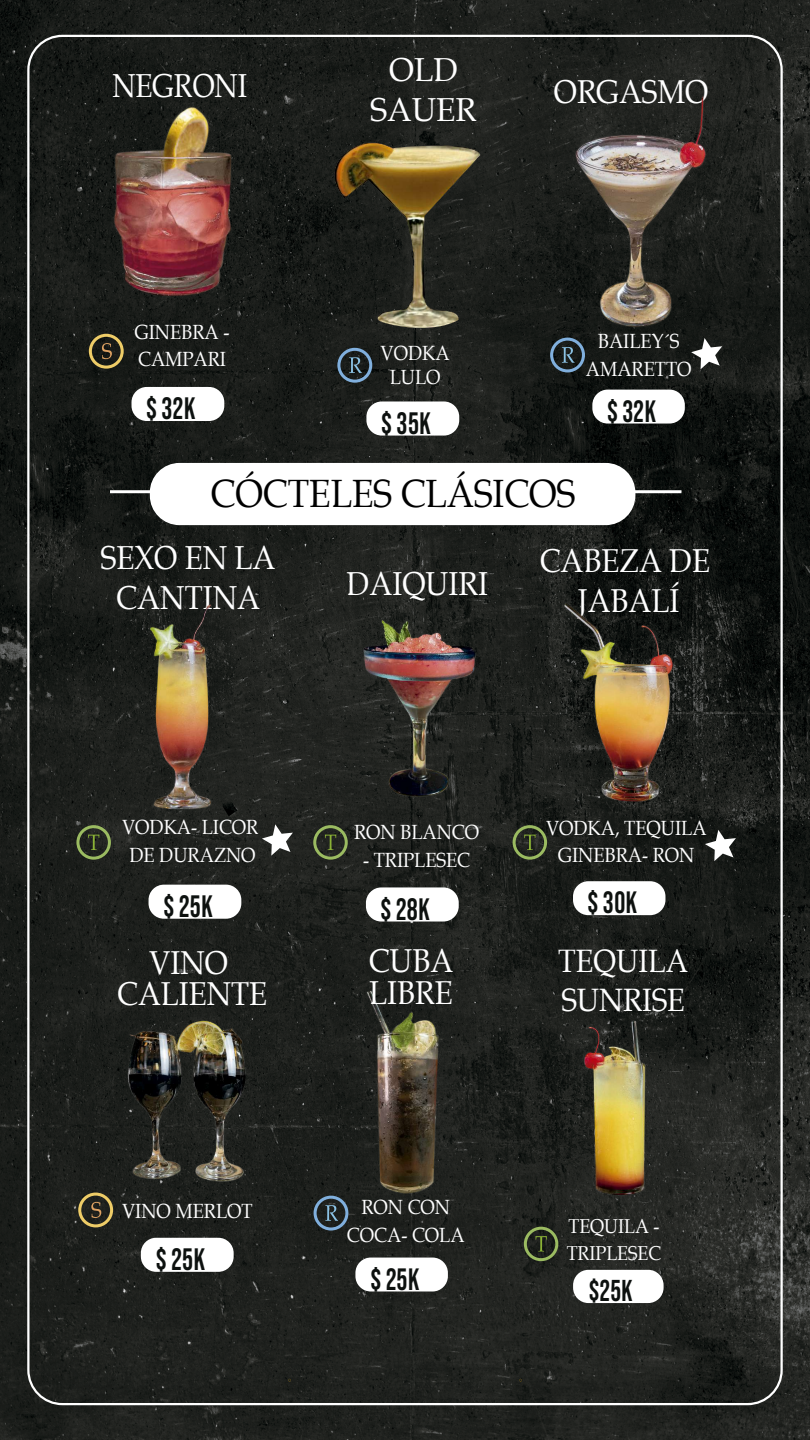
<style>
.page{position:relative;width:810px;height:1440px;background:#fff}
.page>*{position:absolute;margin:0;border:0;box-sizing:border-box;transform-origin:0 0}
.t1{font:39.53px "Book Antiqua";color:#000;scale:.89 1}
.t2{font:33.22px/39.9px "Book Antiqua";color:#fff;text-align:center;scale:.89 1}
.t3{font:33.22px/39.9px "Book Antiqua";color:#fff;text-align:center;scale:.95 1}
.t4{font:33.22px "Book Antiqua";color:#fff;scale:.84 1}
.t5{font:33.15px/31.5px "Book Antiqua";color:#fff;text-align:center;scale:.89 1}
.t6{font:32.4px/38.9px "Book Antiqua";color:#fff;scale:.89 1}
.t7{font:30.97px "Bebas Neue";letter-spacing:.02em;color:#0d110f;scale:.89 1}
.t8{font:700 30.9px "Open Sans";color:#fff}
.t9{font:30.83px "Bebas Neue";letter-spacing:.02em;color:#0d110f;scale:.89 1}
.t10{font:30.15px "Bebas Neue";color:#0d110f;scale:.89 1}
.t11{font:20.55px/27.8px "Book Antiqua";color:#fff;text-align:center;scale:.89 1}
.t12{font:20.1px/27.2px "Book Antiqua";color:#fff;scale:.89 1}
</style>
<div class="page">
<img style="left:0;top:0;width:810px;height:1440px">
<div style="left:149px;top:885px;width:92px;height:34px;background:#fff;border-radius:15px"></div>
<div style="left:366px;top:887px;width:93px;height:35px;background:#fff;border-radius:15px"></div>
<div style="left:141px;top:1238px;width:93px;height:34px;background:#fff;border-radius:15px"></div>
<div style="left:573px;top:881px;width:92px;height:34px;background:#fff;border-radius:15px"></div>
<div style="left:355px;top:1258px;width:93px;height:33px;background:#fff;border-radius:15px"></div>
<div style="left:132px;top:387px;width:92px;height:34px;background:#fff;border-radius:15px"></div>
<div style="left:366px;top:401px;width:93px;height:35px;background:#fff;border-radius:15px"></div>
<img style="left:322px;top:143px;width:160px;height:193px">
<div style="left:592px;top:390px;width:93px;height:34px;background:#fff;border-radius:15px"></div>
<div style="left:573px;top:1270px;width:91px;height:33px;background:#fff;border-radius:15px"></div>
<hr style="left:110px;top:490px;width:571px;height:3px;background:#fff">
<div style="left:150px;top:463px;width:485px;height:62px;background:#fff;border-radius:30px"></div>
<svg style="left:262px;top:824px;width:31px;height:32px"></svg>
<svg style="left:705px;top:830px;width:31px;height:31px"></svg>
<svg style="left:691px;top:338px;width:31px;height:31px"></svg>
<svg style="left:314px;top:1196px;width:34px;height:35px"></svg>
<svg style="left:337px;top:348px;width:35px;height:35px"></svg>
<svg style="left:550px;top:338px;width:35px;height:34px"></svg>
<svg style="left:89px;top:334px;width:35px;height:35px"></svg>
<svg style="left:78px;top:1193px;width:35px;height:34px"></svg>
<svg style="left:76px;top:825px;width:35px;height:35px"></svg>
<svg style="left:313px;top:825px;width:35px;height:35px"></svg>
<svg style="left:513px;top:825px;width:34px;height:35px"></svg>
<svg style="left:524px;top:1227px;width:34px;height:34px"></svg>
<img style="left:99px;top:97px;width:158px;height:216px">
<img style="left:568px;top:95px;width:153px;height:233px">
<img style="left:354px;top:620px;width:130px;height:177px">
<img style="left:550px;top:593px;width:136px;height:213px">
<img style="left:114px;top:1018px;width:138px;height:175px">
<img style="left:138px;top:598px;width:84px;height:214px">
<img style="left:352px;top:991px;width:109px;height:202px">
<img style="left:576px;top:1016px;width:78px;height:182px">
<h2 class="t4" style="left:112px;top:63px;width:162px">NEGRONI</h2>
<p class="t11" style="left:135px;top:317px;width:108px;text-align:left">GINEBRA -<br>CAMPARI</p>
<h3 class="t7" style="left:146px;top:391px;width:57px">$ 32k</h3>
<h2 class="t3" style="left:371px;top:49px;width:113px">OLD<br>SAUER</h2>
<h3 class="t5" style="left:554px;top:75px;width:175px">ORGASMO</h3>
<p class="t11" style="left:381px;top:340px;width:79px;line-height:24.6px">VODKA<br>LULO</p>
<h3 class="t7" style="left:381px;top:405px;width:57px">$ 35k</h3>
<p class="t11" style="left:586px;top:327px;width:120px">BAILEY´S<br>AMARETTO</p>
<h3 class="t9" style="left:607px;top:393px;width:57px">$ 32k</h3>
<h1 class="t1" style="left:211px;top:466px;width:411px">CÓCTELES CLÁSICOS</h1>
<h2 class="t2" style="left:101px;top:537px;width:198px">SEXO EN LA<br>CANTINA</h2>
<h2 class="t2" style="left:347px;top:563px;width:160px">DAIQUIRI</h2>
<h3 class="t5" style="left:540px;top:540px;width:193px;line-height:39.8px">CABEZA DE<br>JABALÍ</h3>
<p class="t11" style="left:122px;top:813px;width:155px">VODKA- LICOR<br>DE DURAZNO</p>
<p class="t11" style="left:354px;top:818px;width:142px">RON BLANCO</p>
<p class="t11" style="left:363px;top:846px;width:122px">- TRIPLESEC</p>
<h3 class="t8" style="left:148px;top:846px;width:65px">29.k</h3>
<h3 class="t8" style="left:363px;top:846px;width:65px">15.k</h3>
<h3 class="t7" style="left:164px;top:888px;width:57px">$ 25k</h3>
<h3 class="t5" style="left:117px;top:946px;width:170px">VINO<br>CALIENTE</h3>
<h3 class="t7" style="left:381px;top:891px;width:57px">$ 28k</h3>
<h3 class="t5" style="left:369px;top:945px;width:96px;text-align:left">CUBA<br>LIBRE</h3>
<p class="t11" style="left:546px;top:813px;width:182px">VODKA, TEQUILA<br>GINEBRA- RON</p>
<h3 class="t9" style="left:587px;top:885px;width:58px">$ 30k</h3>
<h3 class="t6" style="left:558px;top:941px;width:147px">TEQUILA<br>SUNRISE</h3>
<p class="t11" style="left:122px;top:1196px;width:148px">VINO MERLOT</p>
<h3 class="t7" style="left:156px;top:1242px;width:57px">$ 25k</h3>
<p class="t11" style="left:347px;top:1193px;width:134px">RON CON<br>COCA- COLA</p>
<h3 class="t9" style="left:370px;top:1261px;width:57px">$ 25k</h3>
<p class="t12" style="left:567px;top:1212px;width:108px">TEQUILA -<br>TRIPLESEC</p>
<h3 class="t10" style="left:589px;top:1274px;width:51px">$25k</h3>
</div>
